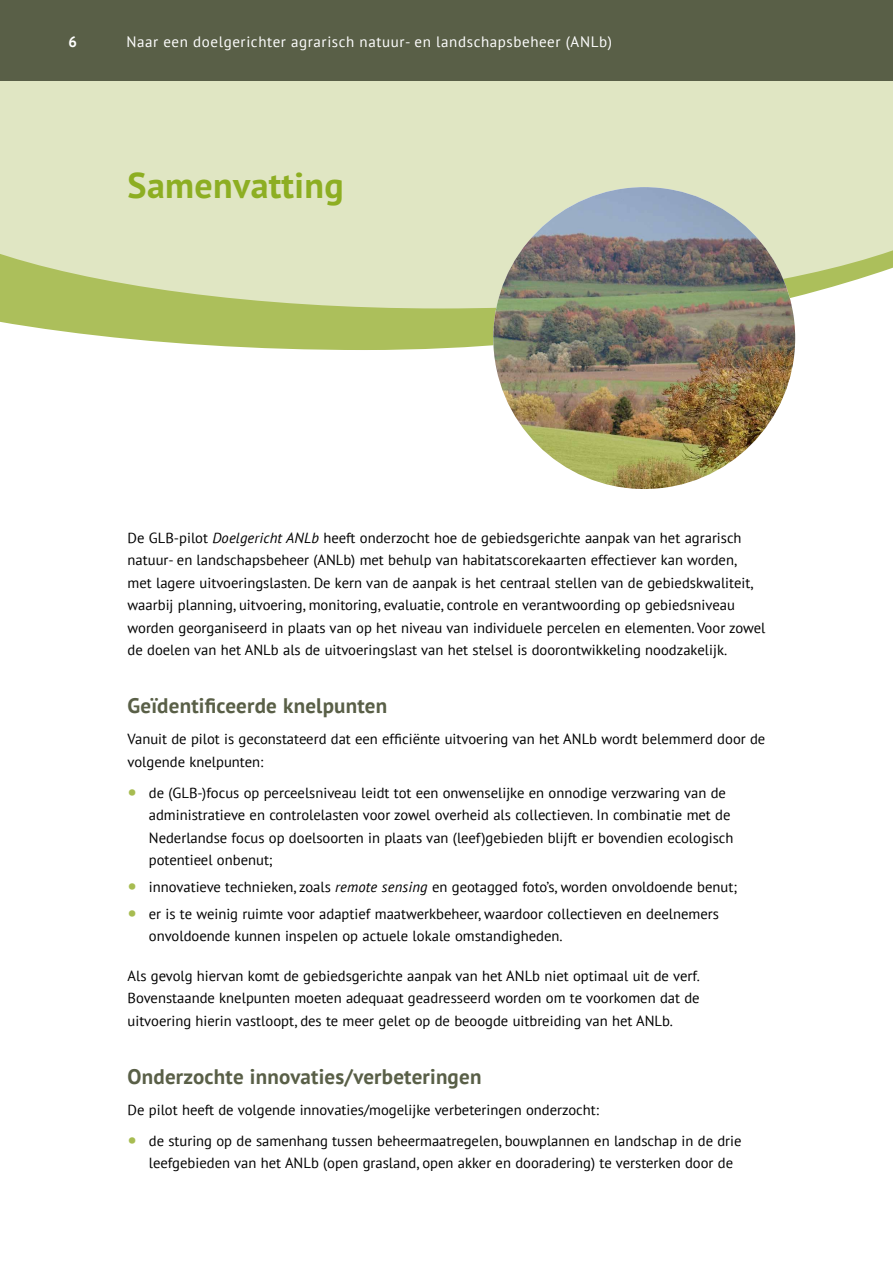
<style>
.page{position:relative;width:893px;height:1263px;background:#fff}
.page>*{position:absolute;margin:0;border:0;box-sizing:border-box;transform-origin:0 0}
.t1{font:700 36px "PT Sans Pro";letter-spacing:.01em;color:#8dae22}
.t2{font:700 21px "PT Sans";letter-spacing:.01em;color:#595f47}
.t3{font:15px "PT Sans";letter-spacing:.04em;color:#fff}
.t4{font:700 15px "PT Sans";color:#fff}
.t5{font:14.7px/22.5px "PT Sans";color:#000}
.s1{font-style:italic}
.s2{font-family:"PT Sans Pro";font-weight:700;font-size:21px;color:#a7bc51}
</style>
<div class="page">
<svg style="left:0;top:308px;width:796px;height:42px;fill:#acbf5b"></svg>
<div style="left:0;top:81px;width:893px;height:227px;background:#e0e6c3"></div>
<div style="left:0;top:0;width:893px;height:81px;background:#595f47"></div>
<img style="left:493px;top:187px;width:302px;height:302px;border-radius:151px">
<p class="t4" style="left:68px;top:31px;width:10px">6</p>
<p class="t3" style="left:126px;top:32px;width:487px">Naar een doelgerichter agrarisch natuur- en landschapsbeheer (ANLb)</p>
<h1 class="t1" style="left:128px;top:161px;width:218px">Samenvatting</h1>
<p class="t5" style="left:128px;top:526px;width:639px">De GLB-pilot <span class="s1">Doelgericht ANLb</span> heeft onderzocht hoe de gebiedsgerichte aanpak van het agrarisch natuur- en landschapsbeheer (ANLb) met behulp van habitatscorekaarten effectiever kan worden,<br>met lagere uitvoeringslasten. De kern van de aanpak is het centraal stellen van de gebiedskwaliteit, waarbij planning, uitvoering, monitoring, evaluatie, controle en verantwoording op gebiedsniveau worden georganiseerd in plaats van op het niveau van individuele percelen en elementen. Voor zowel de doelen van het ANLb als de uitvoeringslast van het stelsel is doorontwikkeling noodzakelijk.</p>
<h2 class="t2" style="left:128px;top:692px;width:261px">Geïdentificeerde knelpunten</h2>
<p class="t5" style="left:128px;top:727px;width:639px">Vanuit de pilot is geconstateerd dat een efficiënte uitvoering van het ANLb wordt belemmerd door de volgende knelpunten:</p>
<p class="t5" style="left:149px;top:781px;width:586px;text-indent:-21px"><span class="s2">•</span> de (GLB-)focus op perceelsniveau leidt tot een onwenselijke en onnodige verzwaring van de administratieve en controlelasten voor zowel overheid als collectieven. In combinatie met de Nederlandse focus op doelsoorten in plaats van (leef)gebieden blijft er bovendien ecologisch potentieel onbenut;</p>
<p class="t5" style="left:128px;top:875px;width:611px"><span class="s2">•</span> innovatieve technieken, zoals <span class="s1">remote sensing</span> en geotagged foto’s, worden onvoldoende benut;</p>
<p class="t5" style="left:149px;top:902px;width:572px;text-indent:-21px"><span class="s2">•</span> er is te weinig ruimte voor adaptief maatwerkbeheer, waardoor collectieven en deelnemers onvoldoende kunnen inspelen op actuele lokale omstandigheden.</p>
<p class="t5" style="left:128px;top:964px;width:574px;text-align:justify">Als gevolg hiervan komt de gebiedsgerichte aanpak van het ANLb niet optimaal uit de verf.<br>Bovenstaande knelpunten moeten adequaat geadresseerd worden om te voorkomen dat de uitvoering hierin vastloopt, des te meer gelet op de beoogde uitbreiding van het ANLb.</p>
<h2 class="t2" style="left:128px;top:1062px;width:355px">Onderzochte innovaties/verbeteringen</h2>
<p class="t5" style="left:128px;top:1098px;width:473px">De pilot heeft de volgende innovaties/mogelijke verbeteringen onderzocht:</p>
<p class="t5" style="left:149px;top:1129px;width:594px;text-indent:-21px"><span class="s2">•</span> de sturing op de samenhang tussen beheermaatregelen, bouwplannen en landschap in de drie leefgebieden van het ANLb (open grasland, open akker en dooradering) te versterken door de</p>
</div>
